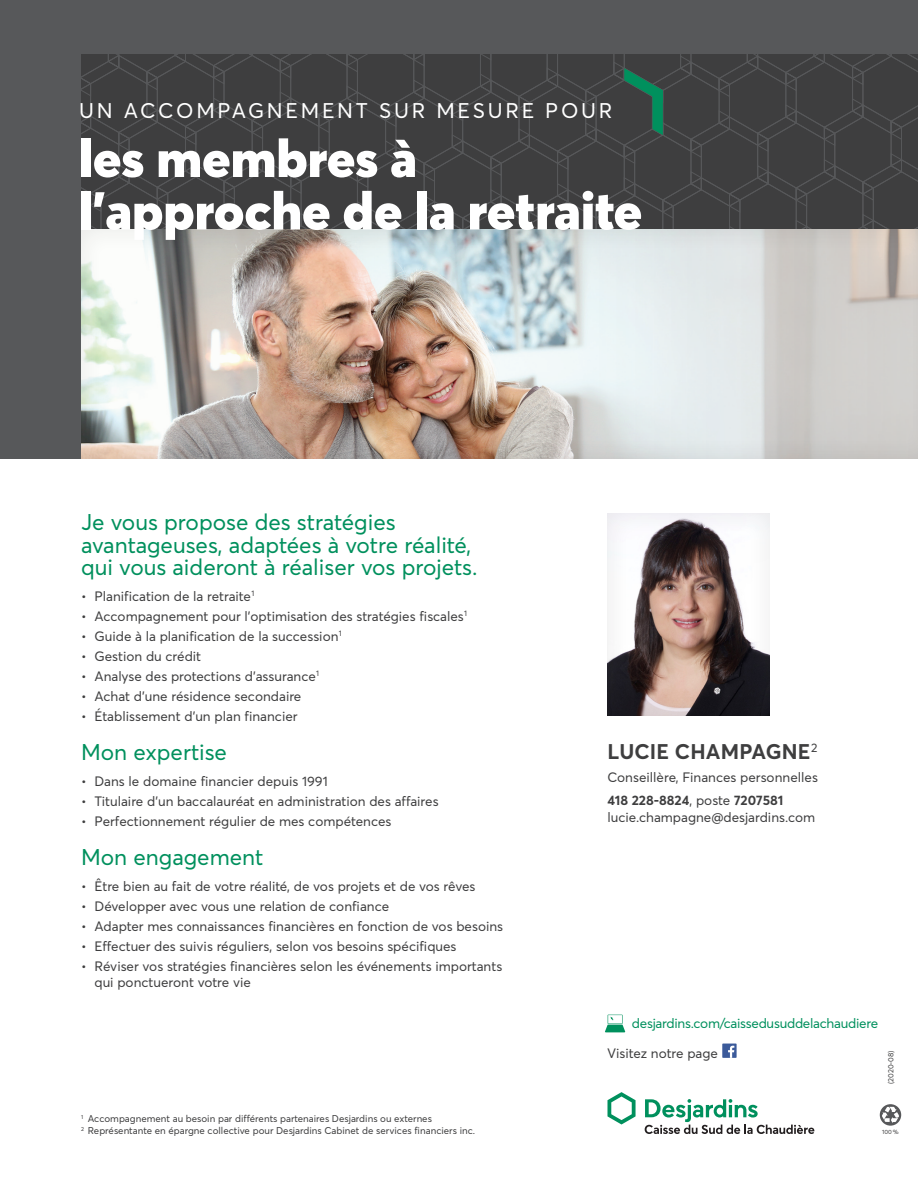
<style>
.page{position:relative;width:918px;height:1188px;background:#fff}
.page>*{position:absolute;margin:0;border:0;box-sizing:border-box;transform-origin:0 0}
.t1{font:900 52.5px/52.5px "Averta";color:#fff}
.t2{font:22.5px/22.5px "Averta";color:#00905d}
.t3{font:21px "Averta";letter-spacing:.13em;color:#fff}
.t4{font:700 21px "Averta";letter-spacing:.01em;color:#3e3e3f}
.t5{font:13.5px/16.5px "Averta";color:#3e3e3f}
.t6{font:13.5px "Averta";letter-spacing:-.02em;color:#00905d}
.Note{font:9.75px "Averta";color:#3e3e3f}
.t7{font:7.5px "Averta";color:#3e3e3f}
.t8{font:6px "Averta";color:#3e3e3f}
.s1{font-weight:700}
</style>
<div class="page">
<div style="left:0;top:0;width:918px;height:459px;background:#57585a"></div>
<svg style="left:81px;top:54px;width:837px;height:175px;background:#404041"></svg>
<div style="left:80px;top:229px;width:838px;height:232px;background:#231f20;opacity:.1"></div>
<div style="left:607px;top:513px;width:165px;height:205px;background:#231f20;opacity:.1"></div>
<svg style="left:880px;top:1104px;width:21px;height:22px"></svg>
<svg style="left:605px;top:1015px;width:20px;height:17px"></svg>
<div style="left:722px;top:1044px;width:15px;height:14px;background:#3b5a9a"></div>
<svg style="left:728px;top:1046px;width:6px;height:12px"></svg>
<svg style="left:608px;top:1092px;width:28px;height:33px"></svg>
<svg style="left:645px;top:1099px;width:169px;height:35px"></svg>
<h1 class="t3" style="left:79px;top:97px;width:535px">UN ACCOMPAGNEMENT SUR MESURE POUR</h1>
<h1 class="t1" style="left:78px;top:131px;width:565px">les membres à l’approche de la retraite</h1>
<h2 class="t2" style="left:81px;top:511px;width:398px">Je vous propose des stratégies avantageuses, adaptées à votre réalité, qui vous aideront à réaliser vos projets.</h2>
<p class="t5" style="left:81px;top:588px;width:175px">• Planification de la retraite <sup>1</sup></p>
<p class="t5" style="left:81px;top:608px;width:388px">• Accompagnement pour l’optimisation des stratégies fiscales <sup>1</sup></p>
<p class="t5" style="left:81px;top:628px;width:262px">• Guide à la planification de la succession <sup>1</sup></p>
<p class="t5" style="left:81px;top:648px;width:122px">• Gestion du crédit</p>
<p class="t5" style="left:81px;top:668px;width:240px">• Analyse des protections d’assurance <sup>1</sup></p>
<p class="t5" style="left:81px;top:688px;width:222px">• Achat d’une résidence secondaire</p>
<p class="t5" style="left:81px;top:708px;width:218px">• Établissement d’un plan financier</p>
<h2 class="t2" style="left:81px;top:741px;width:148px">Mon expertise</h2>
<p class="t5" style="left:81px;top:773px;width:248px">• Dans le domaine financier depuis 1991</p>
<p class="t5" style="left:81px;top:793px;width:359px">• Titulaire d’un baccalauréat en administration des affaires</p>
<p class="t5" style="left:81px;top:813px;width:312px">• Perfectionnement régulier de mes compétences</p>
<h2 class="t2" style="left:81px;top:846px;width:184px">Mon engagement</h2>
<p class="t5" style="left:81px;top:878px;width:396px">• Être bien au fait de votre réalité, de vos projets et de vos rêves</p>
<p class="t5" style="left:81px;top:898px;width:310px">• Développer avec vous une relation de confiance</p>
<p class="t5" style="left:81px;top:918px;width:424px">• Adapter mes connaissances financières en fonction de vos besoins</p>
<p class="t5" style="left:81px;top:938px;width:377px">• Effectuer des suivis réguliers, selon vos besoins spécifiques</p>
<p class="t5" style="left:94px;top:958px;width:409px;text-indent:-14px">• Réviser vos stratégies financières selon les événements importants qui ponctueront votre vie</p>
<p class="Note" style="left:81px;top:1112px;width:353px"><sup>1</sup> Accompagnement au besoin par différents partenaires Desjardins ou externes</p>
<p class="Note" style="left:81px;top:1124px;width:396px"><sup>2</sup> Représentante en épargne collective pour Desjardins Cabinet de services financiers inc.</p>
<p class="t4" style="left:608px;top:738px;width:211px">LUCIE CHAMPAGNE <sup>2</sup></p>
<p class="t5" style="left:608px;top:769px;width:212px">Conseillère, Finances personnelles</p>
<p class="t5" style="left:608px;top:792px;width:209px"><span class="s1">418 228-8824</span>, poste <span class="s1">7207581 </span>lucie.champagne@desjardins.com</p>
<p class="t6" style="left:632px;top:1015px;width:248px">desjardins.com/caissedusuddelachaudiere</p>
<p class="t5" style="left:607px;top:1045px;width:112px">Visitez notre page</p>
<p class="t7" style="left:886px;top:1084px;width:35px;rotate:-90deg">(2020-08)</p>
<p class="t8" style="left:882px;top:1128px;width:18px">100 %</p>
</div>
